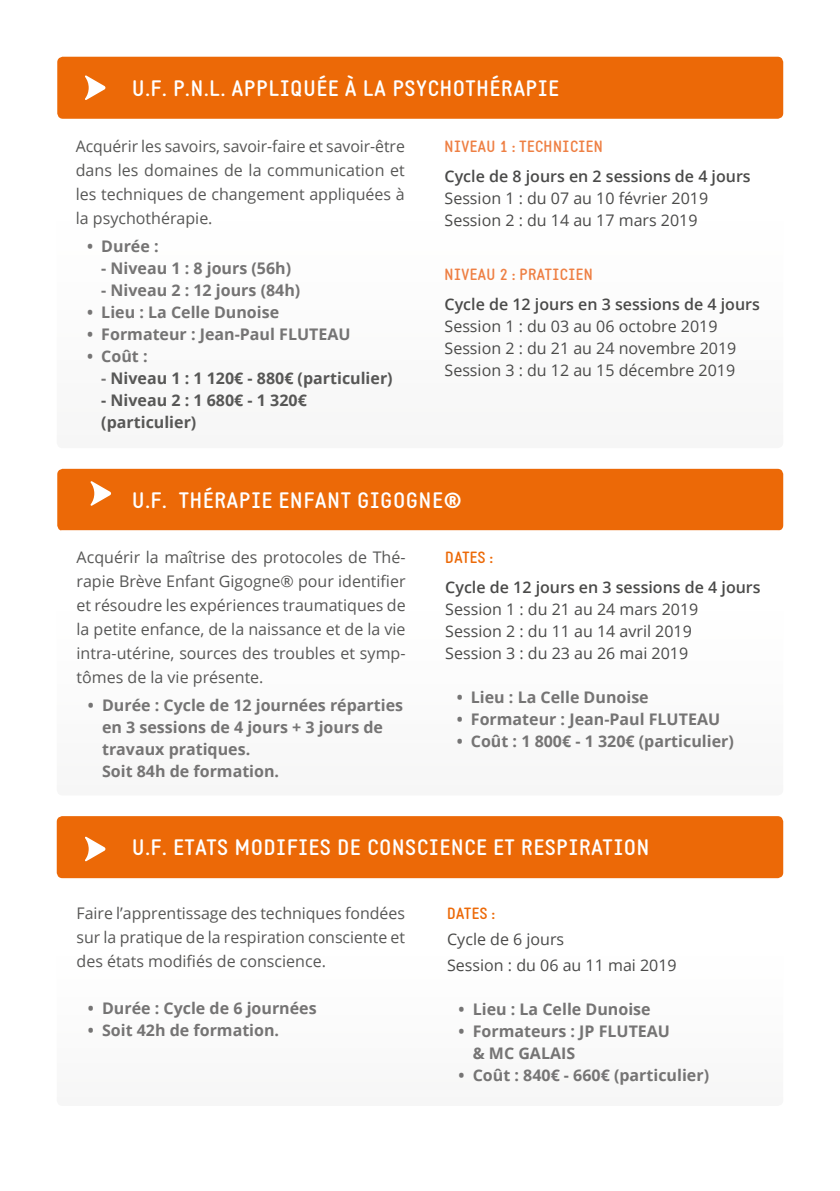
<style>
.page{position:relative;width:840px;height:1191px;background:#fff}
.page>*{position:absolute;margin:0;border:0;box-sizing:border-box;transform-origin:0 0}
.t1{font:700 22px "Static";letter-spacing:.04em;color:#fff}
.t2{font:16px/24px "Open Sans";color:#575756;text-align:justify}
.t3{font:700 16px/22px "Open Sans";color:#757474}
.t4{font:16px/22px "Open Sans";color:#4a4a49}
.t5{font:600 16px "Open Sans";color:#4a4a49}
.t6{font:700 16px/22px "Open Sans";color:#575756}
.t7{font:700 16px "Static";letter-spacing:.025em;color:#ee7f43}
.t8{font:700 16px "Static";letter-spacing:.025em;color:#ec6907}
.s1{color:#757474}
</style>
<div class="page">
<div style="left:57px;top:57px;width:725px;height:62px;background:#ec6907;border-radius:6px"></div>
<svg style="left:85px;top:75px;width:20px;height:25px"></svg>
<div style="left:57px;top:469px;width:725px;height:62px;background:#ec6907;border-radius:6px"></div>
<div style="left:57px;top:816px;width:725px;height:62px;background:#ec6907;border-radius:6px"></div>
<svg style="left:85px;top:836px;width:20px;height:25px"></svg>
<svg style="left:90px;top:481px;width:21px;height:25px"></svg>
<h1 class="t1" style="left:132px;top:75px;width:428px">U.F. P.N.L. APPLIQUÉE À LA PSYCHOTHÉRAPIE</h1>
<p class="t2" style="left:76px;top:134px;width:330px">Acquérir les savoirs, savoir-faire et savoir-être dans les domaines de la communication et les techniques de changement appliquées à la psychothérapie.</p>
<p class="t3" style="left:87px;top:234px;width:73px">• Durée :</p>
<p class="t3" style="left:101px;top:256px;width:191px">- Niveau 1 : 8 jours (56h)</p>
<p class="t3" style="left:101px;top:278px;width:200px">- Niveau 2 : 12 jours (84h)</p>
<p class="t3" style="left:87px;top:300px;width:193px">• Lieu : La Celle Dunoise</p>
<p class="t3" style="left:87px;top:322px;width:265px">• Formateur : Jean-Paul FLUTEAU</p>
<p class="t3" style="left:87px;top:344px;width:62px">• Coût :</p>
<p class="t6" style="left:101px;top:366px;width:293px"><span class="s1">-</span> Niveau 1 : 1 120€ - 880€ (particulier)</p>
<p class="t6" style="left:101px;top:388px;width:207px">- Niveau 2 : 1 680€ - 1 320€ (particulier)</p>
<p class="t7" style="left:444px;top:137px;width:160px">NIVEAU 1 : TECHNICIEN</p>
<p class="t5" style="left:444px;top:165px;width:307px">Cycle de 8 jours en 2 sessions de 4 jours</p>
<p class="t4" style="left:444px;top:187px;width:265px">Session 1 : du 07 au 10 février 2019<br>Session 2 : du 14 au 17 mars 2019</p>
<p class="t7" style="left:444px;top:265px;width:150px">NIVEAU 2 : PRATICIEN</p>
<p class="t5" style="left:444px;top:293px;width:317px">Cycle de 12 jours en 3 sessions de 4 jours</p>
<p class="t4" style="left:444px;top:315px;width:293px">Session 1 : du 03 au 06 octobre 2019<br>Session 2 : du 21 au 24 novembre 2019<br>Session 3 : du 12 au 15 décembre 2019</p>
<h1 class="t1" style="left:132px;top:487px;width:331px">U.F. THÉRAPIE ENFANT GIGOGNE®</h1>
<p class="t2" style="left:76px;top:545px;width:330px">Acquérir la maîtrise des protocoles de Thé&shy;rapie Brève Enfant Gigogne® pour identifier et résoudre les expériences traumatiques de la petite enfance, de la naissance et de la vie intra-utérine, sources des troubles et symp&shy;tômes de la vie présente.</p>
<p class="t3" style="left:102px;top:693px;width:302px;text-indent:-14px">• Durée : Cycle de 12 journées réparties en 3 sessions de 4 jours + 3 jours de travaux pratiques.<br>Soit 84h de formation.</p>
<p class="t8" style="left:445px;top:547px;width:49px">DATES :</p>
<p class="t5" style="left:445px;top:576px;width:317px">Cycle de 12 jours en 3 sessions de 4 jours</p>
<p class="t4" style="left:445px;top:597px;width:254px">Session 1 : du 21 au 24 mars 2019<br>Session 2 : du 11 au 14 avril 2019<br>Session 3 : du 23 au 26 mai 2019</p>
<p class="t3" style="left:456px;top:685px;width:193px">• Lieu : La Celle Dunoise</p>
<p class="t3" style="left:456px;top:707px;width:265px">• Formateur : Jean-Paul FLUTEAU</p>
<p class="t3" style="left:456px;top:729px;width:278px">• Coût : 1 800€ - 1 320€ (particulier)</p>
<h1 class="t1" style="left:132px;top:834px;width:518px">U.F. ETATS MODIFIES DE CONSCIENCE ET RESPIRATION</h1>
<p class="t2" style="left:76px;top:900px;width:330px">Faire l’apprentissage des techniques fondées sur la pratique de la respiration consciente et des états modifiés de conscience.</p>
<p class="t3" style="left:88px;top:997px;width:230px">• Durée : Cycle de 6 journées</p>
<p class="t3" style="left:88px;top:1019px;width:193px">• Soit 42h de formation.</p>
<p class="t8" style="left:447px;top:904px;width:49px">DATES :</p>
<p class="t4" style="left:447px;top:926px;width:231px;line-height:26px">Cycle de 6 jours<br>Session : du 06 au 11 mai 2019</p>
<p class="t3" style="left:458px;top:998px;width:193px">• Lieu : La Celle Dunoise</p>
<p class="t3" style="left:472px;top:1020px;width:199px;text-indent:-14px">• Formateurs : JP FLUTEAU &amp; MC GALAIS</p>
<p class="t3" style="left:458px;top:1064px;width:252px">• Coût : 840€ - 660€ (particulier)</p>
</div>
